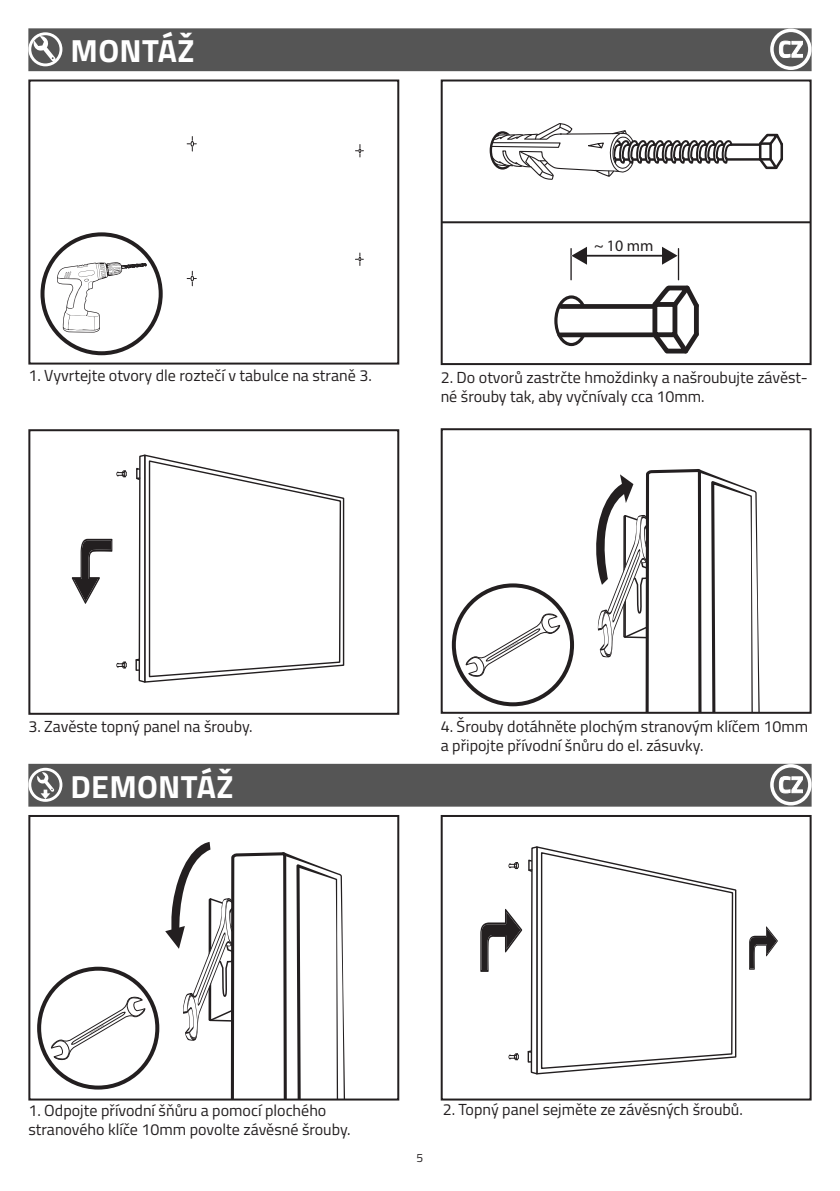
<style>
.page{position:relative;width:840px;height:1191px;background:#fff}
.page>*{position:absolute;margin:0;border:0;box-sizing:border-box;transform-origin:0 0}
.t1{font:700 32px "Titillium Web";letter-spacing:.01em;color:#fff}
.t2{font:16px/19.2px "Titillium Web";color:#231f20}
.t3{font:16px "Myriad Pro";color:#231f20}
.t4{font:12px "Titillium Web";color:#231f20}
</style>
<div class="page">
<svg style="left:187px;top:136px;width:9px;height:15px"></svg>
<svg style="left:187px;top:271px;width:9px;height:15px"></svg>
<svg style="left:355px;top:144px;width:8px;height:13px"></svg>
<svg style="left:355px;top:253px;width:8px;height:12px"></svg>
<svg style="left:42px;top:234px;width:119px;height:119px"></svg>
<div style="left:40px;top:232px;width:123px;height:123px;border:4px solid #231f20;border-radius:50%"></div>
<svg style="left:57px;top:262px;width:90px;height:70px"></svg>
<div style="left:28px;top:79px;width:371px;height:285px;border:2px solid #231f20"></div>
<svg style="left:466px;top:123px;width:318px;height:231px"></svg>
<hr style="left:441px;top:221px;width:369px;height:2px;background:#231f20">
<div style="left:440px;top:79px;width:371px;height:286px;border:2px solid #231f20"></div>
<svg style="left:117px;top:470px;width:10px;height:7px"></svg>
<svg style="left:117px;top:661px;width:10px;height:7px"></svg>
<svg style="left:146px;top:454px;width:199px;height:229px"></svg>
<svg style="left:148px;top:459px;width:193px;height:219px"></svg>
<svg style="left:135px;top:454px;width:11px;height:229px"></svg>
<svg style="left:72px;top:539px;width:40px;height:65px"></svg>
<div style="left:28px;top:429px;width:371px;height:286px;border:2px solid #231f20"></div>
<div style="left:451px;top:583px;width:122px;height:123px;border:4px solid #231f20;border-radius:50%"></div>
<svg style="left:465px;top:613px;width:95px;height:64px"></svg>
<svg style="left:596px;top:469px;width:164px;height:242px"></svg>
<div style="left:440px;top:428px;width:371px;height:286px;border:2px solid #231f20"></div>
<div style="left:37px;top:966px;width:122px;height:123px;border:4px solid #231f20;border-radius:50%"></div>
<svg style="left:50px;top:996px;width:96px;height:64px"></svg>
<svg style="left:165px;top:842px;width:180px;height:255px"></svg>
<div style="left:28px;top:815px;width:371px;height:285px;border:2px solid #231f20"></div>
<svg style="left:538px;top:846px;width:198px;height:229px"></svg>
<svg style="left:539px;top:851px;width:194px;height:218px"></svg>
<svg style="left:480px;top:846px;width:58px;height:229px"></svg>
<svg style="left:749px;top:926px;width:28px;height:43px"></svg>
<div style="left:440px;top:815px;width:371px;height:285px;border:2px solid #231f20"></div>
<div style="left:28px;top:28px;width:783px;height:43px;background:#555;border:2px solid #555"></div>
<div style="left:769px;top:29px;width:42px;height:41px;border:3px solid #fff;border-radius:50%"></div>
<svg style="left:778px;top:41px;width:24px;height:17px"></svg>
<div style="left:28px;top:32px;width:34px;height:34px;border:3px solid #fff;border-radius:50%"></div>
<svg style="left:33px;top:36px;width:23px;height:25px"></svg>
<div style="left:28px;top:764px;width:783px;height:42px;background:#555"></div>
<div style="left:28px;top:768px;width:34px;height:34px;border:3px solid #fff;border-radius:50%"></div>
<svg style="left:36px;top:772px;width:18px;height:27px"></svg>
<div style="left:769px;top:764px;width:42px;height:41px;border:3px solid #fff;border-radius:50%"></div>
<svg style="left:778px;top:776px;width:24px;height:17px"></svg>
<h1 class="t1" style="left:71px;top:27px;width:125px">MONTÁŽ</h1>
<p class="t3" style="left:593px;top:235px;width:61px">~ 10 mm</p>
<p class="t2" style="left:28px;top:365px;width:345px">1. Vyvrtejte otvory dle roztečí v tabulce na straně 3.</p>
<p class="t2" style="left:440px;top:367px;width:368px">2. Do otvorů zastrčte hmoždinky a našroubujte závěst&shy;né šrouby tak, aby vyčnívaly cca 10mm.</p>
<p class="t2" style="left:28px;top:716px;width:226px">3. Zavěste topný panel na šrouby.</p>
<h1 class="t1" style="left:71px;top:762px;width:164px">DEMONTÁŽ</h1>
<p class="t2" style="left:440px;top:716px;width:369px">4. Šrouby dotáhněte plochým stranovým klíčem 10mm a připojte přívodní šnůru do el. zásuvky.</p>
<p class="t2" style="left:28px;top:1099px;width:323px">1. Odpojte přívodní šňůru a pomocí plochého stranového klíče 10mm povolte závěsné šrouby.</p>
<p class="t2" style="left:442px;top:1099px;width:301px">2. Topný panel sejměte ze závěsných šroubů.</p>
<p class="t4" style="left:416px;top:1149px;width:8px">5</p>
</div>
